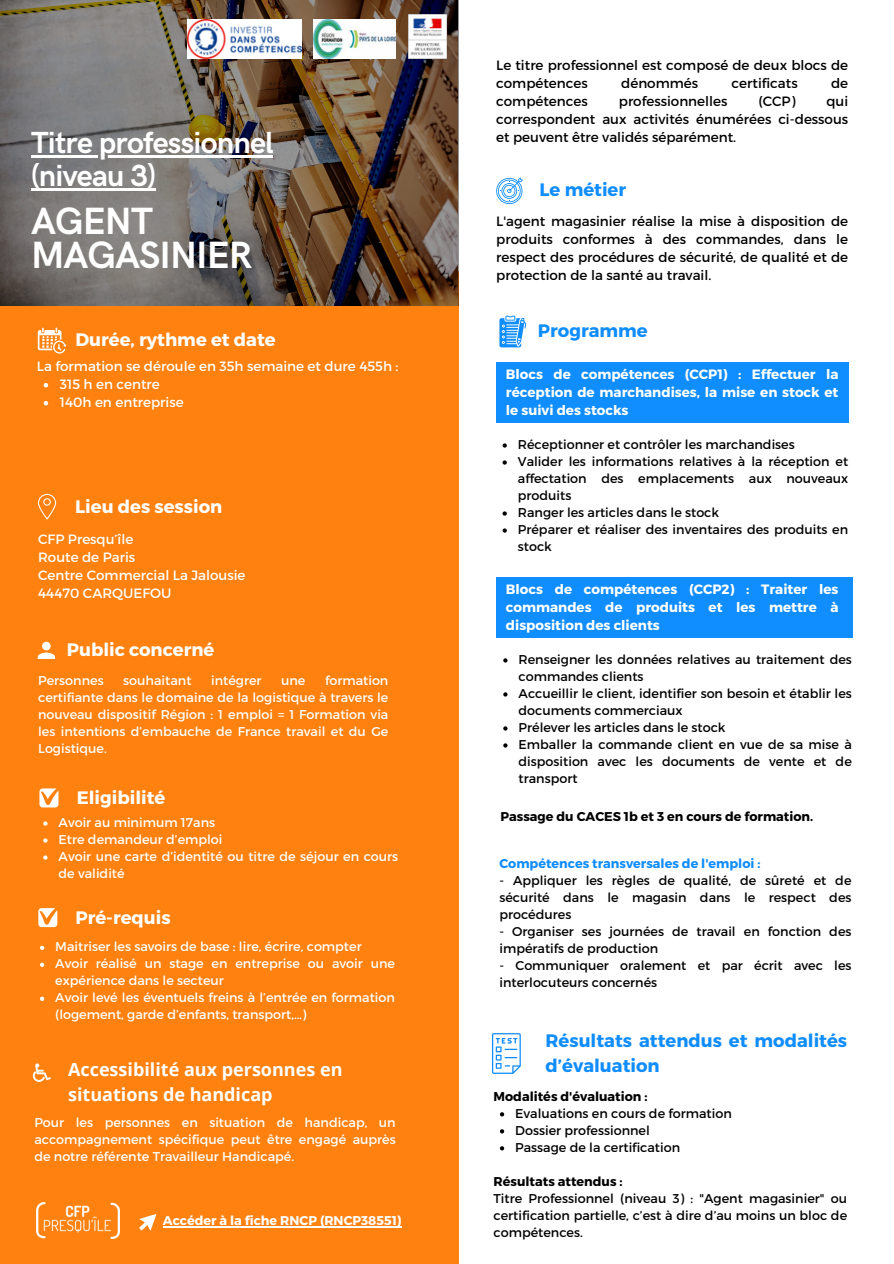
<style>
.page{position:relative;width:894px;height:1264px;background:#fff}
.page>*{position:absolute;margin:0;border:0;box-sizing:border-box;transform-origin:0 0}
.t1{font:700 38.1px/33.8px "HK Grotesk";letter-spacing:-.025em;color:#fff}
.t2{font:700 30.6px/32.7px "HK Grotesk";letter-spacing:-.025em;color:#fff}
.t3{font:700 18px "Montserrat";color:#fff}
.t4{font:700 18px/24.8px "Montserrat";color:#108dff}
.t5{font:700 18px/24.8px "Open Sans";color:#fff}
.t6{font:13.5px/18px "Montserrat";color:#000;text-align:justify}
.t7{font:700 13.5px/18px "Montserrat";color:#fff;text-align:justify}
.t8{font:13.5px "Montserrat";color:#fff}
.t9{font:12.75px/17px "Montserrat";color:#000}
.t10{font:12.75px/17px "Montserrat";color:#fff}
.t11{font:700 12.75px "Montserrat";color:#000}
.t12{font:700 12.75px "Montserrat";color:#108dff}
.t13{font:700 12.75px "Montserrat";color:#fff}
</style>
<div class="page">
<div style="left:0;top:271px;width:458px;height:992px;background:#ff8210"></div>
<svg style="left:0;top:0;width:458px;height:305px;background:#6d6055"></svg>
<svg style="left:38px;top:327px;width:28px;height:26px"></svg>
<img style="left:37px;top:1202px;width:82px;height:36px">
<div style="left:496px;top:362px;width:351px;height:60px;background:#108dff"></div>
<svg style="left:139px;top:1214px;width:18px;height:17px"></svg>
<svg style="left:496px;top:177px;width:26px;height:27px"></svg>
<svg style="left:44px;top:383px;width:4px;height:4px"></svg>
<svg style="left:44px;top:401px;width:4px;height:4px"></svg>
<svg style="left:38px;top:494px;width:18px;height:25px"></svg>
<svg style="left:502px;top:443px;width:4px;height:4px"></svg>
<svg style="left:502px;top:460px;width:4px;height:4px"></svg>
<svg style="left:502px;top:511px;width:4px;height:4px"></svg>
<svg style="left:502px;top:528px;width:4px;height:4px"></svg>
<svg style="left:499px;top:316px;width:27px;height:31px"></svg>
<svg style="left:38px;top:908px;width:20px;height:20px"></svg>
<svg style="left:40px;top:945px;width:4px;height:4px"></svg>
<svg style="left:40px;top:962px;width:4px;height:4px"></svg>
<svg style="left:40px;top:996px;width:4px;height:4px"></svg>
<hr style="left:31px;top:155px;width:242px;height:3px;background:#fff">
<hr style="left:31px;top:188px;width:124px;height:2px;background:#fff">
<svg style="left:38px;top:641px;width:17px;height:17px"></svg>
<hr style="left:163px;top:1226px;width:238px;height:1px;background:#fff">
<svg style="left:33px;top:1063px;width:18px;height:18px"></svg>
<svg style="left:43px;top:821px;width:5px;height:4px"></svg>
<svg style="left:43px;top:838px;width:5px;height:4px"></svg>
<svg style="left:43px;top:855px;width:5px;height:4px"></svg>
<svg style="left:39px;top:788px;width:20px;height:20px"></svg>
<img style="left:313px;top:20px;width:82px;height:38px">
<img style="left:188px;top:20px;width:113px;height:38px">
<img style="left:408px;top:14px;width:38px;height:44px">
<div style="left:496px;top:577px;width:356px;height:60px;background:#108dff"></div>
<svg style="left:503px;top:658px;width:4px;height:4px"></svg>
<svg style="left:503px;top:692px;width:4px;height:4px"></svg>
<svg style="left:503px;top:726px;width:4px;height:4px"></svg>
<svg style="left:503px;top:743px;width:4px;height:4px"></svg>
<svg style="left:492px;top:1033px;width:28px;height:40px"></svg>
<svg style="left:500px;top:1112px;width:4px;height:4px"></svg>
<svg style="left:500px;top:1129px;width:4px;height:4px"></svg>
<svg style="left:500px;top:1146px;width:4px;height:4px"></svg>
<p class="t2" style="left:31px;top:128px;width:244px">Titre professionnel (niveau 3)</p>
<p class="t1" style="left:31px;top:206px;width:223px">AGENT<br>MAGASINIER</p>
<h2 class="t3" style="left:75px;top:328px;width:202px">Durée, rythme et date</h2>
<h1 class="t8" style="left:37px;top:357px;width:363px">La formation se déroule en 35h semaine et dure 455h :</h1>
<p class="t8" style="left:60px;top:375px;width:101px">315 h en centre</p>
<h3 class="t8" style="left:60px;top:393px;width:125px">140h en entreprise</h3>
<p class="t3" style="left:75px;top:495px;width:148px">Lieu des session</p>
<p class="t8" style="left:38px;top:530px;width:97px">CFP Presqu’île</p>
<p class="t8" style="left:38px;top:548px;width:99px">Route de Paris</p>
<p class="t8" style="left:38px;top:566px;width:209px">Centre Commercial La Jalousie</p>
<h3 class="t8" style="left:38px;top:584px;width:135px">44470 CARQUEFOU</h3>
<p class="t3" style="left:67px;top:638px;width:149px">Public concerné</p>
<p class="t10" style="left:38px;top:671px;width:67px">Personnes</p>
<p class="t10" style="left:123px;top:671px;width:70px">souhaitant</p>
<p class="t10" style="left:211px;top:671px;width:52px">intégrer</p>
<p class="t10" style="left:281px;top:671px;width:26px">une</p>
<p class="t10" style="left:38px;top:671px;width:351px;text-align:justify;text-indent:287px">formation certifiante dans le domaine de la logistique à travers le nouveau dispositif Région : 1 emploi = 1 Formation via les intentions d’embauche de France travail et du Ge Logistique.</p>
<p class="t3" style="left:77px;top:785px;width:90px">Eligibilité</p>
<h3 class="t10" style="left:59px;top:813px;width:158px">Avoir au minimum 17ans</h3>
<p class="t10" style="left:59px;top:830px;width:165px">Etre demandeur d’emploi</p>
<p class="t10" style="left:59px;top:847px;width:341px">Avoir une carte d’identité ou titre de séjour en cours de validité</p>
<h3 class="t3" style="left:75px;top:905px;width:97px">Pré-requis</h3>
<h3 class="t10" style="left:55px;top:937px;width:308px">Maitriser les savoirs de base : lire, écrire, compter</h3>
<p class="t10" style="left:55px;top:954px;width:341px">Avoir réalisé un stage en entreprise ou avoir une expérience dans le secteur</p>
<p class="t10" style="left:55px;top:988px;width:341px">Avoir levé les éventuels freins à l’entrée en formation (logement, garde d’enfants, transport,…)</p>
<p class="t5" style="left:68px;top:1056px;width:276px">Accessibilité aux personnes en situations de handicap</p>
<p class="t10" style="left:34px;top:1113px;width:363px;text-align:justify">Pour les personnes en situation de handicap, un accompagnement spécifique peut être engagé auprès de notre référente Travailleur Handicapé.</p>
<h3 class="t13" style="left:163px;top:1212px;width:240px">Accéder à la fiche RNCP (RNCP38551)</h3>
<p class="t6" style="left:496px;top:56px;width:353px">Le titre professionnel est composé de deux blocs de compétences</p>
<p class="t6" style="left:621px;top:74px;width:78px">dénommés</p>
<p class="t6" style="left:731px;top:74px;width:68px">certificats</p>
<p class="t6" style="left:830px;top:74px;width:19px">de</p>
<p class="t6" style="left:496px;top:92px;width:93px">compétences</p>
<p class="t6" style="left:618px;top:92px;width:110px">professionnelles</p>
<p class="t6" style="left:758px;top:92px;width:38px">(CCP)</p>
<p class="t6" style="left:496px;top:92px;width:353px;text-indent:330px">qui correspondent aux activités énumérées ci-dessous et peuvent être validés séparément.</p>
<p class="t4" style="left:539px;top:177px;width:88px">Le métier</p>
<p class="t6" style="left:496px;top:211px;width:353px">L'agent magasinier réalise la mise à disposition de produits conformes à des commandes, dans le respect des procédures de sécurité, de qualité et de protection de la santé au travail.</p>
<p class="t4" style="left:538px;top:317px;width:111px">Programme</p>
<p class="t7" style="left:506px;top:364px;width:334px">Blocs de compétences (CCP1) : Effectuer la réception de marchandises, la mise en stock et le suivi des stocks</p>
<p class="t9" style="left:517px;top:435px;width:278px">Réceptionner et contrôler les marchandises</p>
<p class="t9" style="left:517px;top:452px;width:332px;text-align:justify">Valider les informations relatives à la réception et affectation des emplacements aux nouveaux produits</p>
<p class="t9" style="left:517px;top:503px;width:203px">Ranger les articles dans le stock</p>
<p class="t9" style="left:517px;top:520px;width:332px">Préparer et réaliser des inventaires des produits en stock</p>
<h3 class="t7" style="left:506px;top:579px;width:334px">Blocs de compétences (CCP2) : Traiter les commandes de produits et les mettre à disposition des clients</h3>
<p class="t9" style="left:518px;top:650px;width:335px">Renseigner les données relatives au traitement des commandes clients</p>
<p class="t9" style="left:518px;top:684px;width:334px">Accueillir le client, identifier son besoin et établir les documents commerciaux</p>
<h3 class="t9" style="left:518px;top:718px;width:208px">Prélever les articles dans le stock</h3>
<h4 class="t9" style="left:518px;top:735px;width:335px;text-align:justify">Emballer la commande client en vue de sa mise à disposition avec les documents de vente et de transport</h4>
<h4 class="t11" style="left:500px;top:808px;width:314px">Passage du CACES 1b et 3 en cours de formation.</h4>
<p class="t12" style="left:499px;top:855px;width:262px">Compétences transversales de l'emploi :</p>
<p class="t9" style="left:499px;top:871px;width:353px;text-align:justify">- Appliquer les règles de qualité, de sûreté et de sécurité dans le magasin dans le respect des procédures</p>
<p class="t9" style="left:499px;top:922px;width:353px">- Organiser ses journées de travail en fonction des impératifs de production</p>
<p class="t9" style="left:499px;top:956px;width:353px">- Communiquer oralement et par écrit avec les interlocuteurs concernés</p>
<p class="t4" style="left:545px;top:1027px;width:303px">Résultats attendus et modalités d’évaluation</p>
<p class="t11" style="left:493px;top:1087px;width:155px">Modalités d'évaluation :</p>
<p class="t9" style="left:515px;top:1103px;width:218px">Evaluations en cours de formation</p>
<p class="t9" style="left:515px;top:1120px;width:136px">Dossier professionnel</p>
<h4 class="t9" style="left:515px;top:1137px;width:166px">Passage de la certification</h4>
<p class="t11" style="left:493px;top:1172px;width:130px">Résultats attendus :</p>
<p class="t9" style="left:493px;top:1188px;width:355px;text-align:justify">Titre Professionnel (niveau 3) : "Agent magasinier" ou certification partielle, c’est à dire d’au moins un bloc de compétences.</p>
</div>
